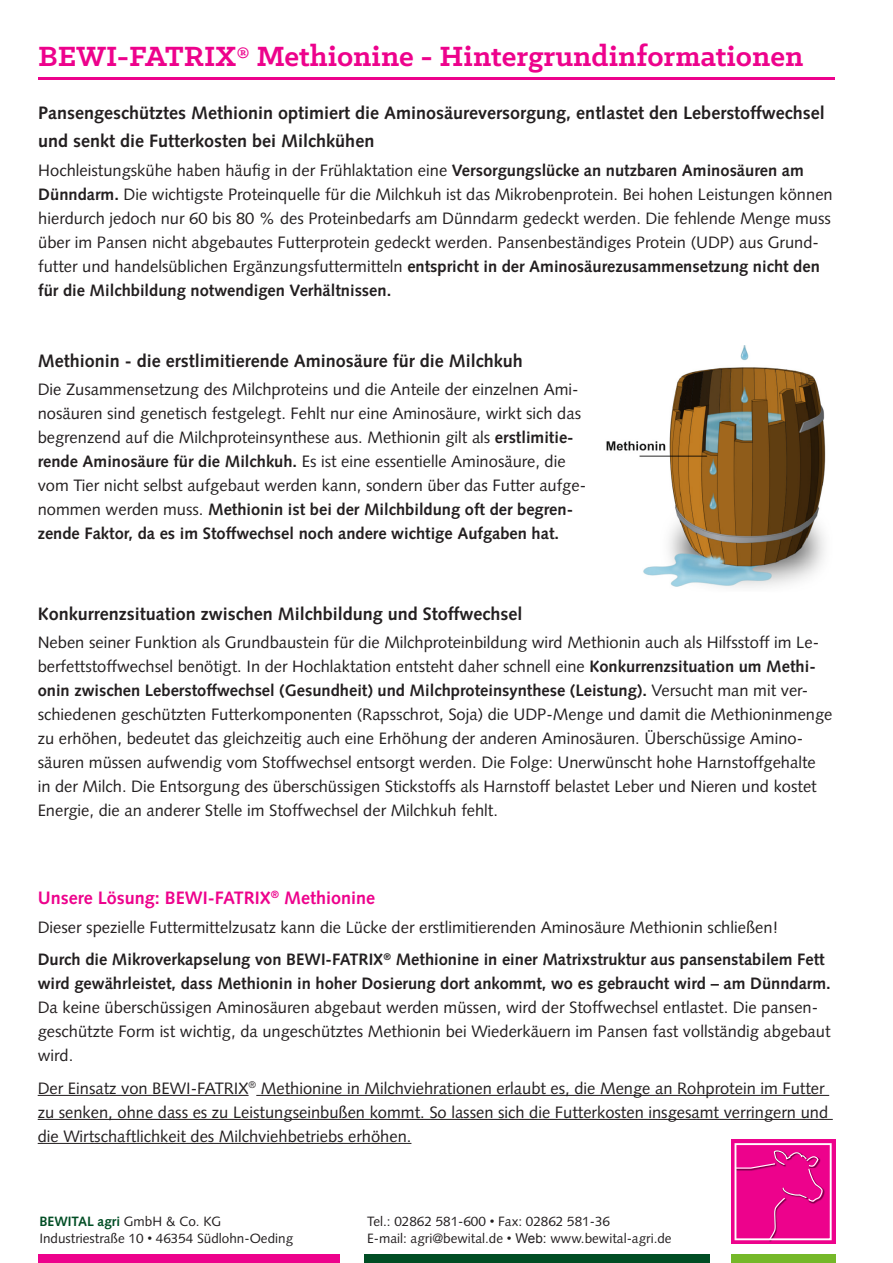
<style>
.page{position:relative;width:893px;height:1263px;background:#fff}
.page>*{position:absolute;margin:0;border:0;box-sizing:border-box;transform-origin:0 0}
.t1{font:700 31.5px "Klinic Slab";color:#ed028c}
.Aufzählungen{font:700 18px/28.5px "Syntax LT Std";color:#231f20}
.Aufzählungen-2{font:700 18px "Syntax LT Std";color:#ed028c}
.t2{font:16.5px/24px "Syntax LT Std";color:#231f20}
.t3{font:13.5px "Syntax LT Std";color:#231f20}
.t4{font:700 13.5px "Syntax LT Std";color:#004d24}
.s1{font-weight:700}
.s2{font-weight:400;color:#231f20}
.s3{font-family:"Arial"}
</style>
<div class="page">
<div style="left:365px;top:1254px;width:345px;height:9px;background:#004d24"></div>
<div style="left:731px;top:1254px;width:104px;height:9px;background:#75b829"></div>
<div style="left:38px;top:1254px;width:302px;height:9px;background:#ed028c"></div>
<div style="left:731px;top:1140px;width:104px;height:104px;background:#ed028c"></div>
<img style="left:769px;top:1240px;width:18px;height:2px">
<svg style="left:734px;top:1143px;width:98px;height:97px"></svg>
<hr style="left:38px;top:78px;width:796px;height:2px;background:#ed028c">
<hr style="left:38px;top:1095px;width:211px;height:1px;background:#231f20">
<hr style="left:256px;top:1095px;width:573px;height:1px;background:#231f20">
<hr style="left:38px;top:1119px;width:795px;height:1px;background:#231f20">
<hr style="left:38px;top:1143px;width:373px;height:1px;background:#231f20">
<img style="left:606px;top:345px;width:220px;height:243px">
<p class="t1" style="left:38px;top:36px;width:767px">BEWI-FATRIX® Methionine - Hintergrundinformationen</p>
<p class="Aufzählungen" style="left:38px;top:98px;width:788px">Pansengeschütztes Methionin optimiert die Aminosäureversorgung, entlastet den Leberstoffwechsel und senkt die Futterkosten bei Milchkühen</p>
<p class="t2" style="left:38px;top:158px;width:796px">Hochleistungskühe haben häufig in der Frühlaktation eine <span class="s1">Versorgungslücke an nutzbaren Aminosäuren am Dünndarm.</span> Die wichtigste Proteinquelle für die Milchkuh ist das Mikrobenprotein. Bei hohen Leistungen können hierdurch jedoch nur 60 bis 80 % des Proteinbedarfs am Dünndarm gedeckt werden. Die fehlende Menge muss über im Pansen nicht abgebautes Futterprotein gedeckt werden. Pansenbeständiges Protein (UDP) aus Grund&shy;futter und handelsüblichen Ergänzungsfuttermitteln <span class="s1">entspricht in der Aminosäurezusammensetzung nicht den für die Milchbildung notwendigen Verhältnissen.</span></p>
<p class="Aufzählungen" style="left:38px;top:347px;width:487px">Methionin - die erstlimitierende Aminosäure für die Milchkuh</p>
<p class="t2" style="left:38px;top:378px;width:550px">Die Zusammensetzung des Milchproteins und die Anteile der einzelnen Ami&shy;nosäuren sind genetisch festgelegt. Fehlt nur eine Aminosäure, wirkt sich das begrenzend auf die Milchproteinsynthese aus. Methionin gilt als <span class="s1">erstlimitie&shy;rende Aminosäure für die Milchkuh.</span> Es ist eine essentielle Aminosäure, die vom Tier nicht selbst aufgebaut werden kann, sondern über das Futter aufge&shy;nommen werden muss. <span class="s1">Methionin ist bei der Milchbildung oft der begren&shy;zende Faktor, da es im Stoffwechsel noch andere wichtige Aufgaben hat.</span></p>
<p class="Aufzählungen" style="left:38px;top:600px;width:486px">Konkurrenzsituation zwischen Milchbildung und Stoffwechsel</p>
<p class="t2" style="left:38px;top:631px;width:796px">Neben seiner Funktion als Grundbaustein für die Milchproteinbildung wird Methionin auch als Hilfsstoff im Le&shy;berfettstoffwechsel benötigt. In der Hochlaktation entsteht daher schnell eine <span class="s1">Konkurrenzsituation um Methi&shy;onin zwischen Leberstoffwechsel (Gesundheit) und Milchproteinsynthese (Leistung).</span> Versucht man mit ver&shy;schiedenen geschützten Futterkomponenten (Rapsschrot, Soja) die UDP-Menge und damit die Methioninmenge zu erhöhen, bedeutet das gleichzeitig auch eine Erhöhung der anderen Aminosäuren. Überschüssige Amino&shy;säuren müssen aufwendig vom Stoffwechsel entsorgt werden. Die Folge: Unerwünscht hohe Harnstoffgehalte in der Milch. Die Entsorgung des überschüssigen Stickstoffs als Harnstoff belastet Leber und Nieren und kostet Energie, die an anderer Stelle im Stoffwechsel der Milchkuh fehlt.</p>
<p class="Aufzählungen-2" style="left:38px;top:888px;width:339px">Unsere Lösung: BEWI-FATRIX<sup>®</sup> Methionine</p>
<p class="t2" style="left:38px;top:915px;width:742px">Dieser spezielle Futtermittelzusatz kann die Lücke der erstlimitierenden Aminosäure Methionin schließen!</p>
<p class="t2" style="left:38px;top:947px;width:795px"><span class="s1">Durch die Mikroverkapselung von BEWI-FATRIX</span><sup>®</sup> <span class="s1">Methionine in einer Matrixstruktur aus pansenstabilem Fett wird gewährleistet, dass Methionin in hoher Dosierung dort ankommt, wo es gebraucht wird – am Dünndarm.<br></span>Da keine überschüssigen Aminosäuren abgebaut werden müssen, wird der Stoffwechsel entlastet. Die pansen&shy;geschützte Form ist wichtig, da ungeschütztes Methionin bei Wiederkäuern im Pansen fast vollständig abgebaut wird.</p>
<p class="t2" style="left:38px;top:1076px;width:792px">Der Einsatz von BEWI-FATRIX<sup>®</sup> Methionine in Milchviehrationen erlaubt es, die Menge an Rohprotein im Futter zu senken, ohne dass es zu Leistungseinbußen kommt. So lassen sich die Futterkosten insgesamt verringern und die Wirtschaftlichkeit des Milchviehbetriebs erhöhen.</p>
<p class="t4" style="left:39px;top:1214px;width:184px">BEWITAL agri <span class="s2">GmbH &amp; Co. KG</span></p>
<p class="t3" style="left:367px;top:1214px;width:244px">Tel.: 02862 581-600 <span class="s3">•</span> Fax: 02862 581-36</p>
<p class="t3" style="left:39px;top:1230px;width:255px">Industriestraße 10 <span class="s3">•</span> 46354 Südlohn-Oeding</p>
<p class="t3" style="left:367px;top:1230px;width:306px">E-mail: agri@bewital.de <span class="s3">• Web:</span> www.bewital-agri.de</p>
</div>
